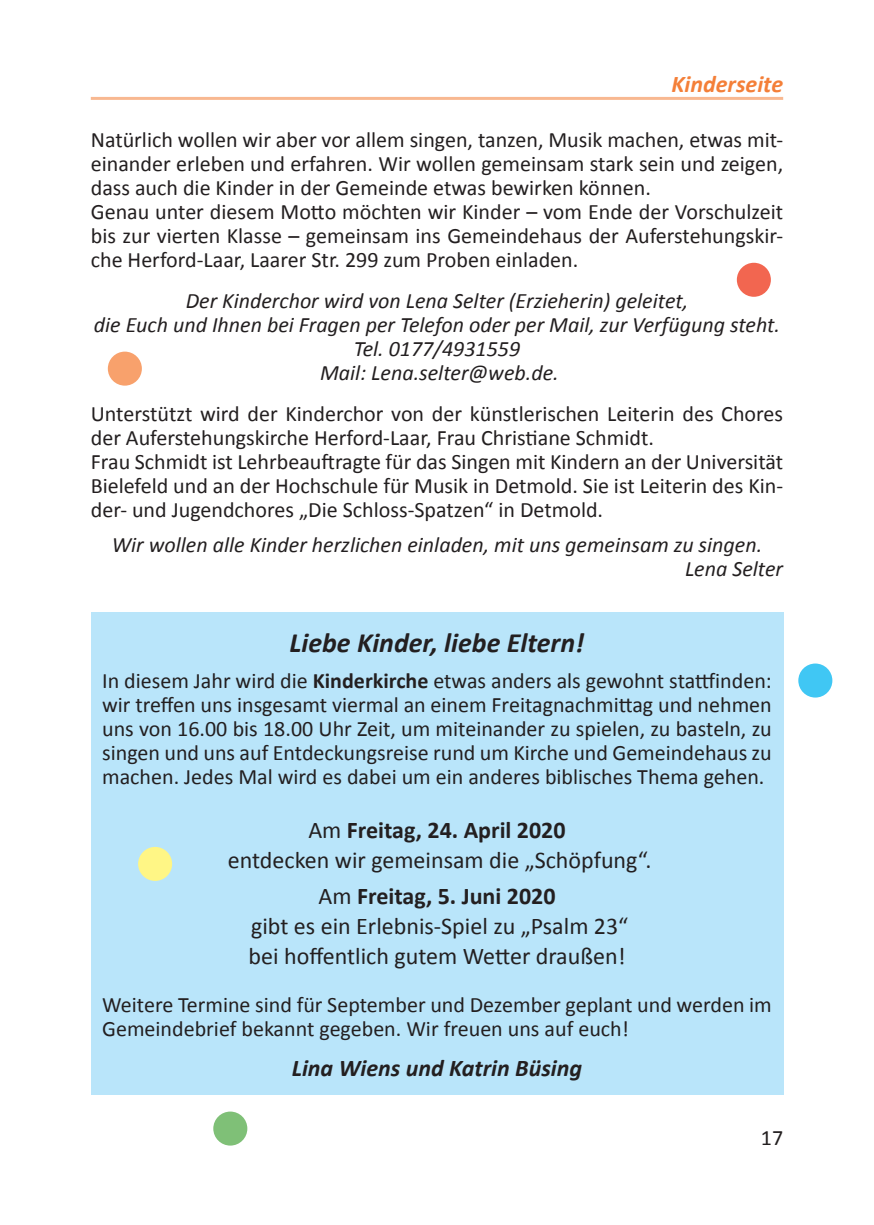
<style>
.page{position:relative;width:874px;height:1225px;background:#fff}
.page>*{position:absolute;margin:0;border:0;box-sizing:border-box;transform-origin:0 0}
.t1{font:italic 700 28px "Calibri";color:#231f20}
.t2{font:24px/30px "Calibri";color:#231f20;text-align:center}
.t3{font:italic 700 24px "Calibri";color:#231f20}
.t4{font:italic 700 24px "Calibri";color:#f47f38}
.t5{font:22px/24px "Calibri";color:#231f20}
.t6{font:italic 22px/24px "Calibri";color:#231f20;text-align:center}
.s1{font-weight:700}
</style>
<div class="page">
<hr style="left:91px;top:97px;width:691px;height:3px;background:#f47f38">
<div style="left:91px;top:612px;width:691px;height:482px;background:#b9e5fa"></div>
<div style="left:108px;top:351px;width:34px;height:35px;background:#f8a16c;border-radius:50%"></div>
<div style="left:736px;top:263px;width:34px;height:34px;background:#f26650;border-radius:50%"></div>
<div style="left:138px;top:847px;width:34px;height:34px;background:#fff685;border-radius:50%"></div>
<div style="left:797px;top:663px;width:34px;height:34px;background:#40c7f4;border-radius:50%"></div>
<div style="left:213px;top:1111px;width:34px;height:34px;background:#7fc077;border-radius:50%"></div>
<p class="t4" style="left:671px;top:69px;width:113px">Kinderseite</p>
<p class="t5" style="left:91px;top:128px;width:693px">Natürlich wollen wir aber vor allem singen, tanzen, Musik machen, etwas mit&shy;einander erleben und erfahren. Wir wollen gemeinsam stark sein und zeigen, dass auch die Kinder in der Gemeinde etwas bewirken können.<br>Genau unter diesem Motto möchten wir Kinder – vom Ende der Vorschulzeit bis zur vierten Klasse – gemeinsam ins Gemeindehaus der Auferstehungskir&shy;che Herford-Laar, Laarer Str. 299 zum Proben einladen.</p>
<p class="t6" style="left:94px;top:288px;width:687px">Der Kinderchor wird von Lena Selter (Erzieherin) geleitet,<br>die Euch und Ihnen bei Fragen per Telefon oder per Mail, zur Verfügung steht.<br>Tel. 0177/4931559<br>Mail: Lena.selter@web.de.</p>
<p class="t5" style="left:91px;top:402px;width:693px">Unterstützt wird der Kinderchor von der künstlerischen Leiterin des Chores der Auferstehungskirche Herford-Laar, Frau Christiane Schmidt.<br>Frau Schmidt ist Lehrbeauftragte für das Singen mit Kindern an der Universität Bielefeld und an der Hochschule für Musik in Detmold. Sie ist Leiterin des Kin&shy;der- und Jugendchores „Die Schloss-Spatzen“ in Detmold.</p>
<p class="t6" style="left:684px;top:532px;width:100px;text-align:left;text-indent:-573px">Wir wollen alle Kinder herzlichen einladen, mit uns gemeinsam zu singen.<br>Lena Selter</p>
<p class="t1" style="left:289px;top:625px;width:296px">Liebe Kinder, liebe Eltern!</p>
<p class="t5" style="left:102px;top:668px;width:670px;text-align:justify">In diesem Jahr wird die <span class="s1">Kinderkirche</span> etwas anders als gewohnt stattfinden: wir treffen uns insgesamt viermal an einem Freitagnachmittag und nehmen uns von 16.00 bis 18.00 Uhr Zeit, um miteinander zu spielen, zu basteln, zu singen und uns auf Entdeckungsreise rund um Kirche und Gemeindehaus zu machen. Jedes Mal wird es dabei um ein anderes biblisches Thema gehen.</p>
<p class="t2" style="left:228px;top:815px;width:425px">Am <span class="s1">Freitag, 24. April 2020<br></span>entdecken wir gemeinsam die „Schöpfung“.</p>
<p class="t2" style="left:248px;top:880px;width:381px">Am <span class="s1">Freitag, 5. Juni 2020<br></span>gibt es ein Erlebnis-Spiel zu „Psalm 23“ bei hoffentlich gutem Wetter draußen!</p>
<p class="t5" style="left:102px;top:992px;width:670px">Weitere Termine sind für September und Dezember geplant und werden im<br>Gemeindebrief bekannt gegeben. Wir freuen uns auf euch!</p>
<p class="t3" style="left:292px;top:1052px;width:291px">Lina Wiens und Katrin Büsing</p>
<p class="t5" style="left:760px;top:1125px;width:24px">17</p>
</div>
